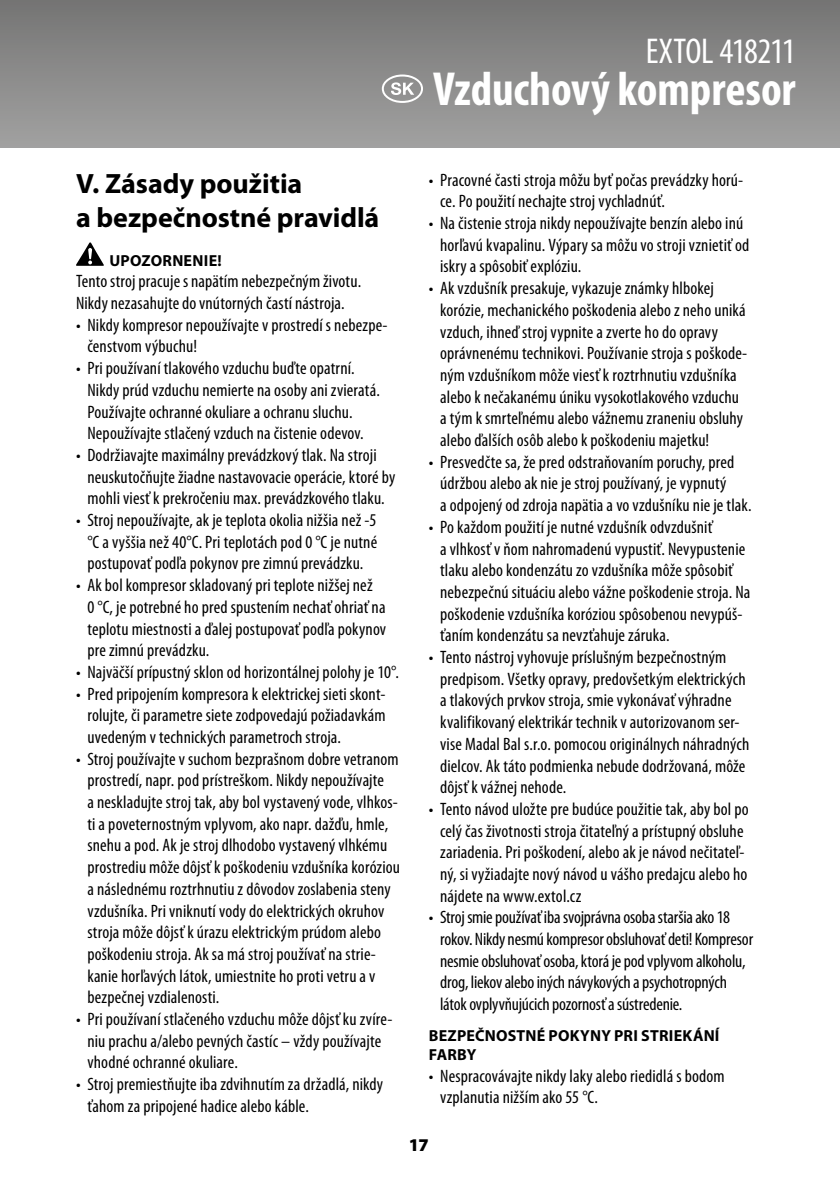
<style>
.page{position:relative;width:840px;height:1191px;background:#fff}
.page>*{position:absolute;margin:0;border:0;box-sizing:border-box;transform-origin:0 0}
.t1{font:700 condensed 48px "Myriad Pro";color:#fff}
.t2{font:condensed 36px "Myriad Pro";letter-spacing:-.02em;color:#fff}
.t3{font:700 28px/33.6px "Myriad Pro";letter-spacing:-.005em;color:#000}
.t4{font:condensed 18px/21.6px "Myriad Pro";letter-spacing:.005em;color:#000}
.t5{font:900 18px "Myriad Pro";color:#000}
.t6{font:700 16px "Myriad Pro";letter-spacing:.015em;color:#000}
</style>
<div class="page">
<div style="left:0;top:0;width:839px;height:147px;background:linear-gradient(to bottom,#747474,#a1a1a1)"></div>
<svg style="left:76px;top:242px;width:28px;height:24px"></svg>
<svg style="left:381px;top:74px;width:42px;height:29px"></svg>
<h2 class="t2" style="left:645px;top:29px;width:151px">EXTOL 418211</h2>
<h1 class="t1" style="left:433px;top:59px;width:364px">Vzduchový kompresor</h1>
<h3 class="t3" style="left:76px;top:166px;width:305px">V. Zásady použitia<br>a bezpečnostné pravidlá</h3>
<p class="t6" style="left:109px;top:250px;width:23px">Upozo</p>
<p class="t6" style="left:162px;top:250px;width:61px">rneniE!</p>
<p class="t4" style="left:76px;top:270px;width:286px">Tento stroj pracuje s napätím nebezpečným životu.<br>Nikdy nezasahujte do vnútorných častí nástroja.</p>
<p class="t4" style="left:87px;top:314px;width:301px;text-indent:-11px">• Nikdy kompresor nepoužívajte v prostredí s nebezpe&shy;čenstvom výbuchu!</p>
<p class="t4" style="left:87px;top:357px;width:294px;text-indent:-11px">• Pri používaní tlakového vzduchu buďte opatrní.<br>Nikdy prúd vzduchu nemierte na osoby ani zvieratá.<br>Používajte ochranné okuliare a ochranu sluchu.<br>Nepoužívajte stlačený vzduch na čistenie odevov.</p>
<p class="t4" style="left:87px;top:444px;width:309px;text-indent:-11px">• Dodržiavajte maximálny prevádzkový tlak. Na stroji neuskutočňujte žiadne nastavovacie operácie, ktoré by mohli viesť k prekročeniu max. prevádzkového tlaku.</p>
<p class="t4" style="left:87px;top:509px;width:291px;text-align:justify;text-indent:-11px">• Stroj nepoužívajte, ak je teplota okolia nižšia než -5 °C a vyššia než 40°C. Pri teplotách pod 0 °C je nutné postupovať podľa pokynov pre zimnú prevádzku.</p>
<p class="t4" style="left:87px;top:574px;width:300px;text-indent:-11px">• Ak bol kompresor skladovaný pri teplote nižšej než<br>0 °C, je potrebné ho pred spustením nechať ohriať na teplotu miestnosti a ďalej postupovať podľa pokynov pre zimnú prevádzku.</p>
<p class="t4" style="left:76px;top:661px;width:324px">• Najväčší prípustný sklon od horizontálnej polohy je 10°.</p>
<p class="t4" style="left:87px;top:682px;width:299px;text-align:justify;text-indent:-11px">• Pred pripojením kompresora k elektrickej sieti skont&shy;rolujte, či parametre siete zodpovedajú požiadavkám uvedeným v technických parametroch stroja.</p>
<p class="t4" style="left:87px;top:747px;width:314px;text-indent:-11px">• Stroj používajte v suchom bezprašnom dobre vetranom prostredí, napr. pod prístreškom. Nikdy nepoužívajte<br>a neskladujte stroj tak, aby bol vystavený vode, vlhkos&shy;ti a poveternostným vplyvom, ako napr. dažďu, hmle, snehu a pod. Ak je stroj dlhodobo vystavený vlhkému prostrediu môže dôjsť k poškodeniu vzdušníka koróziou a následnému roztrhnutiu z dôvodov zoslabenia steny vzdušníka. Pri vniknutí vody do elektrických okruhov stroja môže dôjsť k úrazu elektrickým prúdom alebo poškodeniu stroja. Ak sa má stroj používať na strie&shy;kanie horľavých látok, umiestnite ho proti vetru a v bezpečnej vzdialenosti.</p>
<p class="t4" style="left:87px;top:1008px;width:306px;text-indent:-11px">• Pri používaní stlačeného vzduchu môže dôjsť ku zvíre&shy;niu prachu a/alebo pevných častíc – vždy používajte vhodné ochranné okuliare.</p>
<p class="t4" style="left:87px;top:1073px;width:297px;text-indent:-11px">• Stroj premiestňujte iba zdvihnutím za držadlá, nikdy ťahom za pripojené hadice alebo káble.</p>
<p class="t4" style="left:440px;top:169px;width:304px;text-indent:-11px">• Pracovné časti stroja môžu byť počas prevádzky horú&shy;ce. Po použití nechajte stroj vychladnúť.</p>
<p class="t4" style="left:440px;top:212px;width:310px;text-indent:-11px">• Na čistenie stroja nikdy nepoužívajte benzín alebo inú horľavú kvapalinu. Výpary sa môžu vo stroji vznietiť od iskry a spôsobiť explóziu.</p>
<p class="t4" style="left:440px;top:277px;width:308px;text-indent:-11px">• Ak vzdušník presakuje, vykazuje známky hlbokej korózie, mechanického poškodenia alebo z neho uniká vzduch, ihneď stroj vypnite a zverte ho do opravy oprávnenému technikovi. Používanie stroja s poškode&shy;ným vzdušníkom môže viesť k roztrhnutiu vzdušníka alebo k nečakanému úniku vysokotlakového vzduchu a tým k smrteľnému alebo vážnemu zraneniu obsluhy alebo ďalších osôb alebo k poškodeniu majetku!</p>
<p class="t4" style="left:440px;top:451px;width:313px;text-indent:-11px">• Presvedčte sa, že pred odstraňovaním poruchy, pred údržbou alebo ak nie je stroj používaný, je vypnutý<br>a odpojený od zdroja napätia a vo vzdušníku nie je tlak.</p>
<p class="t4" style="left:440px;top:516px;width:311px;text-indent:-11px">• Po každom použití je nutné vzdušník odvzdušniť<br>a vlhkosť v ňom nahromadenú vypustiť. Nevypustenie tlaku alebo kondenzátu zo vzdušníka môže spôsobiť nebezpečnú situáciu alebo vážne poškodenie stroja. Na poškodenie vzdušníka koróziou spôsobenou nevypúš&shy;ťaním kondenzátu sa nevzťahuje záruka.</p>
<p class="t4" style="left:440px;top:646px;width:310px;text-indent:-11px">• Tento nástroj vyhovuje príslušným bezpečnostným predpisom. Všetky opravy, predovšetkým elektrických a tlakových prvkov stroja, smie vykonávať výhradne kvalifikovaný elektrikár technik v autorizovanom ser&shy;vise Madal Bal s.r.o. pomocou originálnych náhradných dielcov. Ak táto podmienka nebude dodržovaná, môže dôjsť k vážnej nehode.</p>
<p class="t4" style="left:440px;top:798px;width:310px;text-indent:-11px">• Tento návod uložte pre budúce použitie tak, aby bol po celý čas životnosti stroja čitateľný a prístupný obsluhe zariadenia. Pri poškodení, alebo ak je návod nečitateľ&shy;ný, si vyžiadajte nový návod u vášho predajcu alebo ho nájdete na www.extol.cz</p>
<p class="t4" style="left:440px;top:906px;width:314px;text-indent:-11px">• Stroj smie používať iba svojprávna osoba staršia ako 18 rokov. Nikdy nesmú kompresor obsluhovať deti! Kompresor nesmie obsluhovať osoba, ktorá je pod vplyvom alkoholu, drog, liekov alebo iných návykových a psychotropných látok ovplyvňujúcich pozornosť a sústredenie.</p>
<p class="t6" style="left:428px;top:1025px;width:48px">BEZPEČN</p>
<p class="t6" style="left:496px;top:1025px;width:31px">OSTNÉ</p>
<p class="t6" style="left:548px;top:1025px;width:111px">POKYNY PRI STRIE</p>
<p class="t6" style="left:682px;top:1025px;width:21px">KÁNÍ</p>
<p class="t6" style="left:428px;top:1044px;width:49px">FARBY</p>
<p class="t4" style="left:440px;top:1064px;width:286px;text-indent:-11px">• Nespracovávajte nikdy laky alebo riedidlá s bodom vzplanutia nižším ako 55 °C.</p>
<p class="t5" style="left:409px;top:1135px;width:21px">17</p>
</div>
